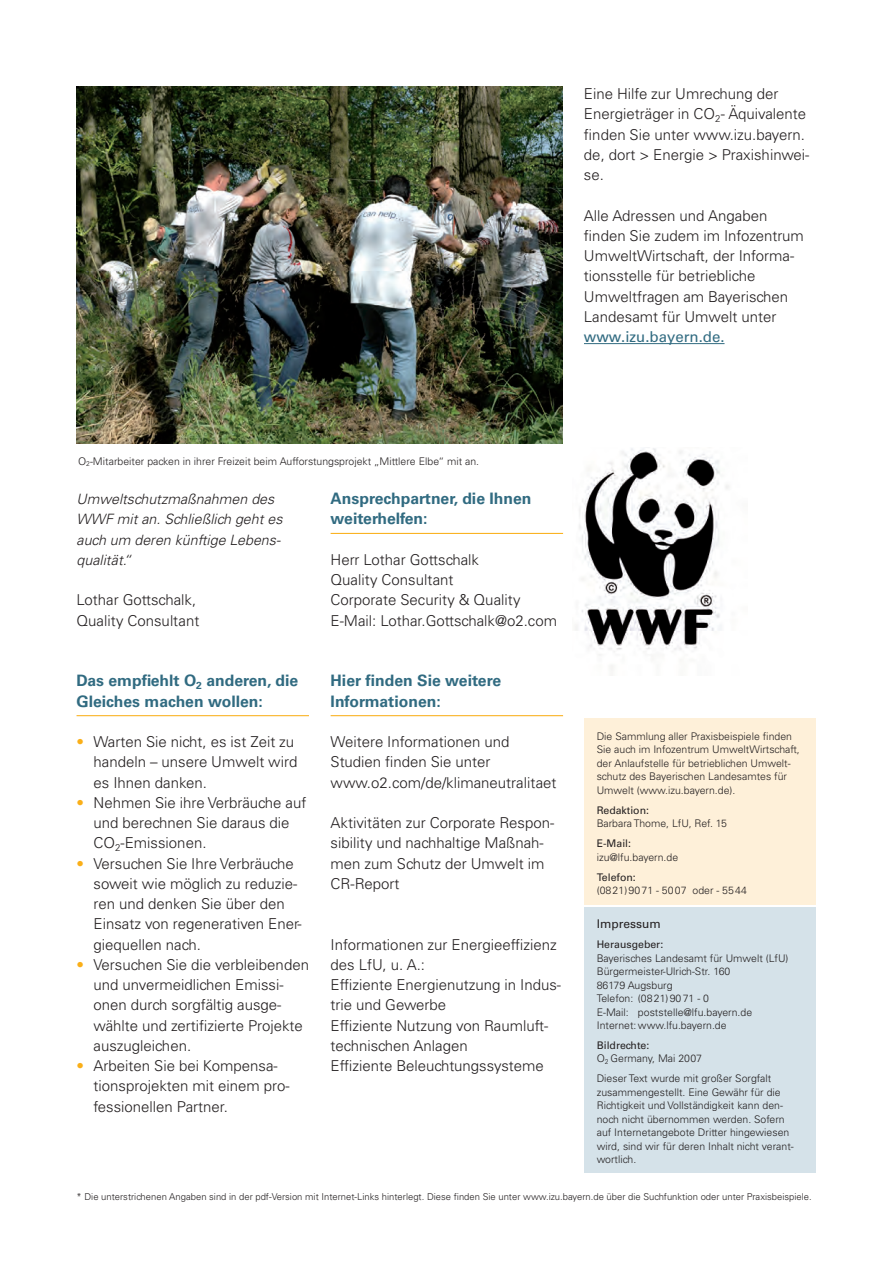
<style>
.page{position:relative;width:893px;height:1263px;background:#fff}
.page>*{position:absolute;margin:0;border:0;box-sizing:border-box;transform-origin:0 0}
.t1{font:700 15.75px/20.2px "Univers LT Std";color:#316b81}
.t2{font:300 15px/20.2px "Univers LT Std";color:#231f20}
.t3{font:15px "Univers LT Std";color:#316b81}
.t4{font:italic 300 14.25px/20.2px "Univers LT Std";color:#231f20}
.t5{font:12px "Univers LT Std";color:#231f20}
.t6{font:300 10.5px/13.5px "Univers LT Std";color:#231f20}
.t7{font:10.5px "Univers LT Std";color:#231f20}
.t8{font:300 9.45px "Univers LT Std";color:#231f20}
.s1{color:#faaf18}
.s2{font-weight:400}
</style>
<div class="page">
<div style="left:584px;top:719px;width:232px;height:186px;background:#fef0d9"></div>
<div style="left:584px;top:907px;width:232px;height:265px;background:#d5e2e9"></div>
<hr style="left:77px;top:715px;width:232px;height:1px;background:#faaf18">
<hr style="left:331px;top:533px;width:232px;height:1px;background:#faaf18">
<hr style="left:331px;top:715px;width:232px;height:1px;background:#faaf18">
<hr style="left:584px;top:343px;width:140px;height:1px;background:#316b81">
<img style="left:575px;top:448px;width:154px;height:223px">
<img style="left:77px;top:87px;width:486px;height:357px">
<p class="t2" style="left:584px;top:84px;width:227px">Eine Hilfe zur Umrechung der<br>Energieträger in CO<sub>2</sub>- Äquivalente finden Sie unter www.izu.bayern. de, dort &gt; Energie &gt; Praxishinwei&shy;se.</p>
<p class="t2" style="left:584px;top:205px;width:221px">Alle Adressen und Angaben finden Sie zudem im Infozentrum<br>UmweltWirtschaft, der Informa&shy;tionsstelle für betriebliche<br>Umweltfragen am Bayerischen<br>Landesamt für Umwelt unter</p>
<p class="t3" style="left:584px;top:328px;width:142px">www.izu.bayern.de.</p>
<p class="t6" style="left:78px;top:454px;width:403px">O<sub>2</sub>-Mitarbeiter packen in ihrer Freizeit beim Aufforstungsprojekt „Mittlere Elbe“ mit an.</p>
<p class="t4" style="left:77px;top:489px;width:208px">Umweltschutzmaßnahmen des<br>WWF mit an. Schließlich geht es auch um deren künftige Lebens&shy;qualität.“</p>
<p class="t2" style="left:77px;top:590px;width:124px">Lothar Gottschalk,<br>Quality Consultant</p>
<p class="t1" style="left:77px;top:671px;width:223px">Das empfiehlt O<sub>2</sub> anderen, die<br>Gleiches machen wollen:</p>
<p class="t2" style="left:94px;top:732px;width:205px;text-indent:-17px"><span class="s1">•</span> Warten Sie nicht, es ist Zeit zu handeln – unsere Umwelt wird es Ihnen danken.</p>
<p class="t2" style="left:94px;top:792px;width:214px;text-indent:-17px"><span class="s1">•</span> Nehmen Sie ihre Verbräuche auf und berechnen Sie daraus die<br>CO<sub>2</sub>-Emissionen.</p>
<p class="t2" style="left:94px;top:853px;width:210px;text-indent:-17px"><span class="s1">•</span> Versuchen Sie Ihre Verbräuche soweit wie möglich zu reduzie&shy;ren und denken Sie über den<br>Einsatz von regenerativen Ener&shy;giequellen nach.</p>
<p class="t2" style="left:94px;top:954px;width:217px;text-indent:-17px"><span class="s1">•</span> Versuchen Sie die verbleibenden und unvermeidlichen Emissi&shy;onen durch sorgfältig ausge&shy;wählte und zertifizierte Projekte auszugleichen.</p>
<p class="t2" style="left:94px;top:1056px;width:198px;text-indent:-17px"><span class="s1">•</span> Arbeiten Sie bei Kompensa&shy;tionsprojekten mit einem pro&shy;fessionellen Partner.</p>
<p class="t1" style="left:331px;top:489px;width:202px">Ansprechpartner, die Ihnen weiterhelfen:</p>
<p class="t2" style="left:331px;top:549px;width:228px">Herr Lothar Gottschalk<br>Quality Consultant<br>Corporate Security &amp; Quality<br>E-Mail: Lothar.Gottschalk@o2.com</p>
<p class="t1" style="left:331px;top:671px;width:172px">Hier finden Sie weitere<br>Informationen:</p>
<p class="t2" style="left:331px;top:732px;width:227px">Weitere Informationen und<br>Studien finden Sie unter www.o2.com/de/klimaneutralitaet</p>
<p class="t2" style="left:331px;top:813px;width:225px">Aktivitäten zur Corporate Respon&shy;sibility und nachhaltige Maßnah&shy;men zum Schutz der Umwelt im<br>CR-Report</p>
<p class="t2" style="left:331px;top:934px;width:232px">Informationen zur Energieeffizienz des LfU, u. A.:<br>Effiziente Energienutzung in Indus&shy;trie und Gewerbe<br>Effiziente Nutzung von Raumluft&shy;technischen Anlagen<br>Effiziente Beleuchtungssysteme</p>
<p class="t6" style="left:597px;top:729px;width:205px">Die Sammlung aller Praxisbeispiele finden Sie auch im Infozentrum UmweltWirtschaft, der Anlaufstelle für betrieblichen Umwelt&shy;schutz des Bayerischen Landesamtes für Umwelt (www.izu.bayern.de).</p>
<p class="t7" style="left:597px;top:804px;width:54px">Redaktion:</p>
<p class="t6" style="left:597px;top:817px;width:132px">Barbara Thome, LfU, Ref. 15</p>
<p class="t7" style="left:597px;top:837px;width:36px">E-Mail:</p>
<p class="t6" style="left:597px;top:850px;width:83px">izu@lfu.bayern.de</p>
<p class="t7" style="left:597px;top:871px;width:41px">Telefon:</p>
<p class="t6" style="left:597px;top:884px;width:152px">(0821)9071 - 5007 oder - 5544</p>
<p class="t5" style="left:597px;top:917px;width:65px">Impressum</p>
<p class="t7" style="left:597px;top:938px;width:68px">Herausgeber:</p>
<p class="t6" style="left:597px;top:951px;width:193px">Bayerisches Landesamt für Umwelt (LfU)<br>Bürgermeister-Ulrich-Str. 160<br>86179 Augsburg<br>Telefon: (0821)9071 - 0<br>E-Mail: poststelle@lfu.bayern.de<br>Internet: www.lfu.bayern.de</p>
<p class="t6" style="left:597px;top:1038px;width:107px"><span class="s2">Bildrechte:<br></span>O<sub>2</sub> Germany, Mai 2007</p>
<p class="t6" style="left:597px;top:1072px;width:199px">Dieser Text wurde mit großer Sorgfalt zusammengestellt. Eine Gewähr für die Richtigkeit und Vollständigkeit kann den&shy;noch nicht übernommen werden. Sofern auf Internetangebote Dritter hingewiesen wird, sind wir für deren Inhalt nicht verant&shy;wortlich.</p>
<p class="t8" style="left:77px;top:1190px;width:737px">* Die unterstrichenen Angaben sind in der pdf-Version mit Internet-Links hinterlegt. Diese finden Sie unter www.izu.bayern.de über die Suchfunktion oder unter Praxisbeispiele.</p>
</div>
